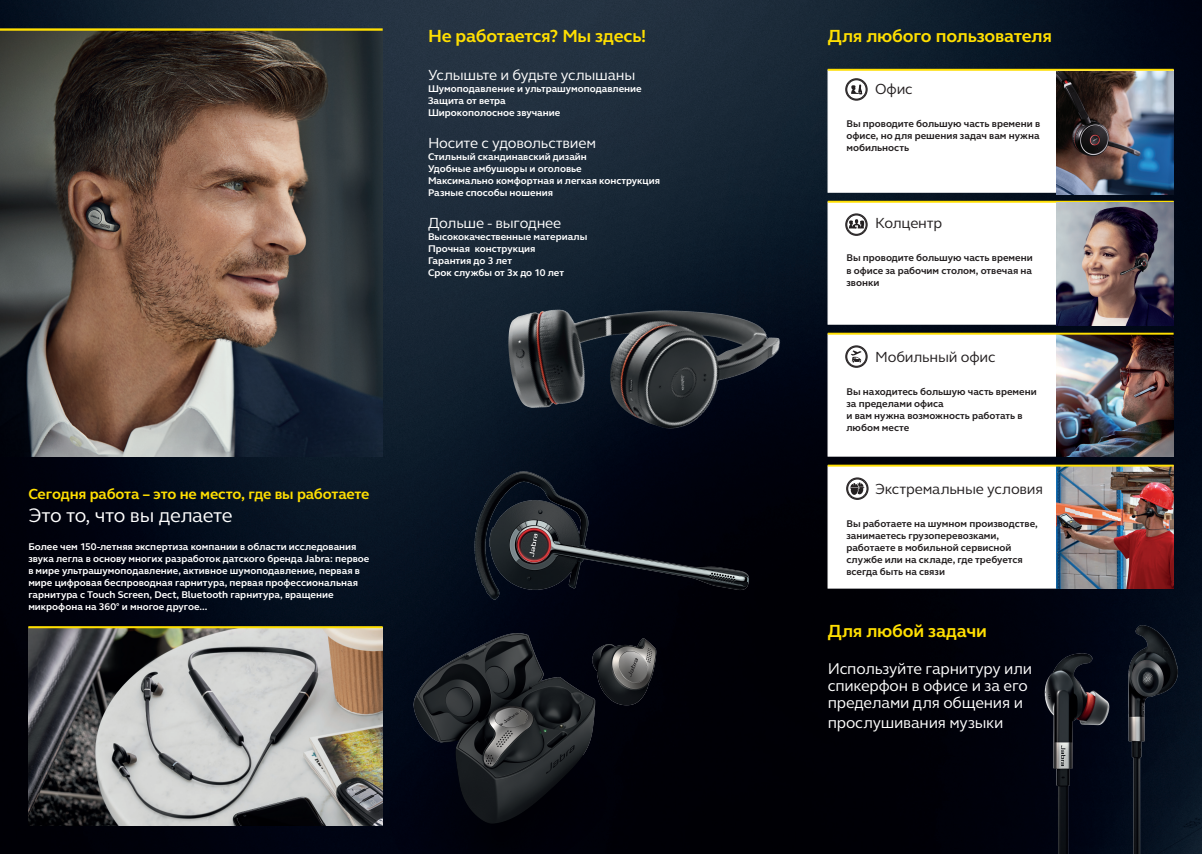
<style>
.page{position:relative;width:1202px;height:854px;background:#fff}
.page>*{position:absolute;margin:0;border:0;box-sizing:border-box;transform-origin:0 0}
.t1{font:20px "GN Elliot";letter-spacing:-.02em;color:#fff}
.t2{font:700 18px "GN Elliot";letter-spacing:-.01em;color:#ffdf01}
.t3{font:16px/17px "GN Elliot";letter-spacing:-.015em;color:#fff}
.t4{font:15px "GN Elliot";letter-spacing:-.015em;color:#fff}
.t5{font:15px "GN Elliot";letter-spacing:-.015em;color:#231f20}
.t6{font:700 15px "GN Elliot";letter-spacing:-.015em;color:#ffdf01}
.t7{font:700 10px/12px "GN Elliot";color:#fff}
.t8{font:700 10px/12px "GN Elliot";color:#231f20;text-align:justify}
</style>
<div class="page">
<img style="left:0;top:0;width:1202px;height:853px">
<img style="left:0;top:31px;width:383px;height:425px">
<hr style="left:0;top:28px;width:383px;height:3px;background:#ffdf01">
<div style="left:828px;top:70px;width:346px;height:122px;background:#fff"></div>
<svg style="left:845px;top:78px;width:22px;height:22px"></svg>
<div style="left:828px;top:202px;width:346px;height:122px;background:#fff"></div>
<img style="left:1057px;top:71px;width:117px;height:123px">
<svg style="left:845px;top:213px;width:22px;height:23px"></svg>
<div style="left:828px;top:333px;width:346px;height:123px;background:#fff;border:1px solid #fff"></div>
<div style="left:828px;top:465px;width:346px;height:123px;background:#fff;border:1px solid #fff"></div>
<img style="left:1057px;top:334px;width:117px;height:122px">
<img style="left:1057px;top:466px;width:117px;height:122px">
<svg style="left:845px;top:345px;width:22px;height:22px"></svg>
<hr style="left:828px;top:69px;width:346px;height:2px;background:#ffdf01">
<hr style="left:828px;top:201px;width:346px;height:2px;background:#ffdf01">
<hr style="left:828px;top:332px;width:346px;height:2px;background:#ffdf01">
<hr style="left:828px;top:464px;width:346px;height:2px;background:#ffdf01">
<img style="left:463px;top:449px;width:295px;height:164px">
<img style="left:1024px;top:609px;width:167px;height:243px">
<svg style="left:546px;top:309px;width:12px;height:2px"></svg>
<img style="left:1057px;top:203px;width:117px;height:122px">
<img style="left:379px;top:568px;width:312px;height:285px">
<img style="left:28px;top:628px;width:355px;height:197px">
<hr style="left:28px;top:626px;width:355px;height:2px;background:#ffdf01">
<svg style="left:846px;top:477px;width:22px;height:22px"></svg>
<h3 class="t6" style="left:28px;top:484px;width:343px">Сегодня работа – это не место, где вы работаете</h3>
<h1 class="t1" style="left:28px;top:502px;width:206px">Это то, что вы делаете</h1>
<p class="t7" style="left:28px;top:540px;width:342px">Более чем 150-летняя экспертиза компании в области исследования звука легла в основу многих разработок датского бренда Jabra: первое в мире ультрашумоподавление, активное шумоподавление, первая в мире цифровая беспроводная гарнитура, первая профессиональная гарнитура с Touch Screen, Dect, Bluetooth гарнитура, вращение микрофона на 360° и многое другое...</p>
<h2 class="t2" style="left:428px;top:24px;width:220px">Не работается? Мы здесь!</h2>
<h2 class="t2" style="left:828px;top:24px;width:226px">Для любого пользователя</h2>
<h3 class="t4" style="left:428px;top:65px;width:209px">Услышьте и будьте услышаны</h3>
<p class="t7" style="left:428px;top:82px;width:215px">Шумоподавление и ультрашумоподавление<br>Защита от ветра<br>Широкополосное звучание</p>
<h3 class="t4" style="left:428px;top:133px;width:170px">Носите с удовольствием</h3>
<p class="t7" style="left:428px;top:150px;width:234px">Стильный скандинавский дизайн<br>Удобные амбушюры и оголовье<br>Максимально комфортная и легкая конструкция<br>Разные способы ношения</p>
<h3 class="t4" style="left:428px;top:213px;width:135px">Дольше - выгоднее</h3>
<p class="t7" style="left:428px;top:230px;width:161px">Высококачественные материалы<br>Прочная конструкция<br>Гарантия до 3 лет<br>Срок службы от 3х до 10 лет</p>
<h3 class="t5" style="left:875px;top:79px;width:39px">Офис</h3>
<p class="t8" style="left:846px;top:118px;width:195px">Вы проводите большую часть времени в офисе, но для решения задач вам нужна мобильность</p>
<h3 class="t5" style="left:875px;top:213px;width:68px">Колцентр</h3>
<p class="t8" style="left:846px;top:252px;width:188px">Вы проводите большую часть времени в офисе за рабочим столом, отвечая на звонки</p>
<h3 class="t5" style="left:875px;top:346px;width:122px">Мобильный офис</h3>
<p class="t8" style="left:846px;top:385px;width:192px;text-align:left">Вы находитесь большую часть времени за пределами офиса<br>и вам нужна возможность работать в любом месте</p>
<h3 class="t5" style="left:875px;top:478px;width:169px">Экстремальные условия</h3>
<p class="t8" style="left:846px;top:517px;width:193px;text-align:left">Вы работаете на шумном производстве, занимаетесь грузоперевозками, работаете в мобильной сервисной службе или на складе, где требуется всегда быть на связи</p>
<h2 class="t2" style="left:828px;top:618px;width:161px">Для любой задачи</h2>
<h3 class="t3" style="left:828px;top:659px;width:206px">Используйте гарнитуру или спикерфон в офисе и за его пределами для общения и</h3>
<h3 class="t3" style="left:828px;top:713px;width:177px">прослушивания музыки</h3>
</div>
